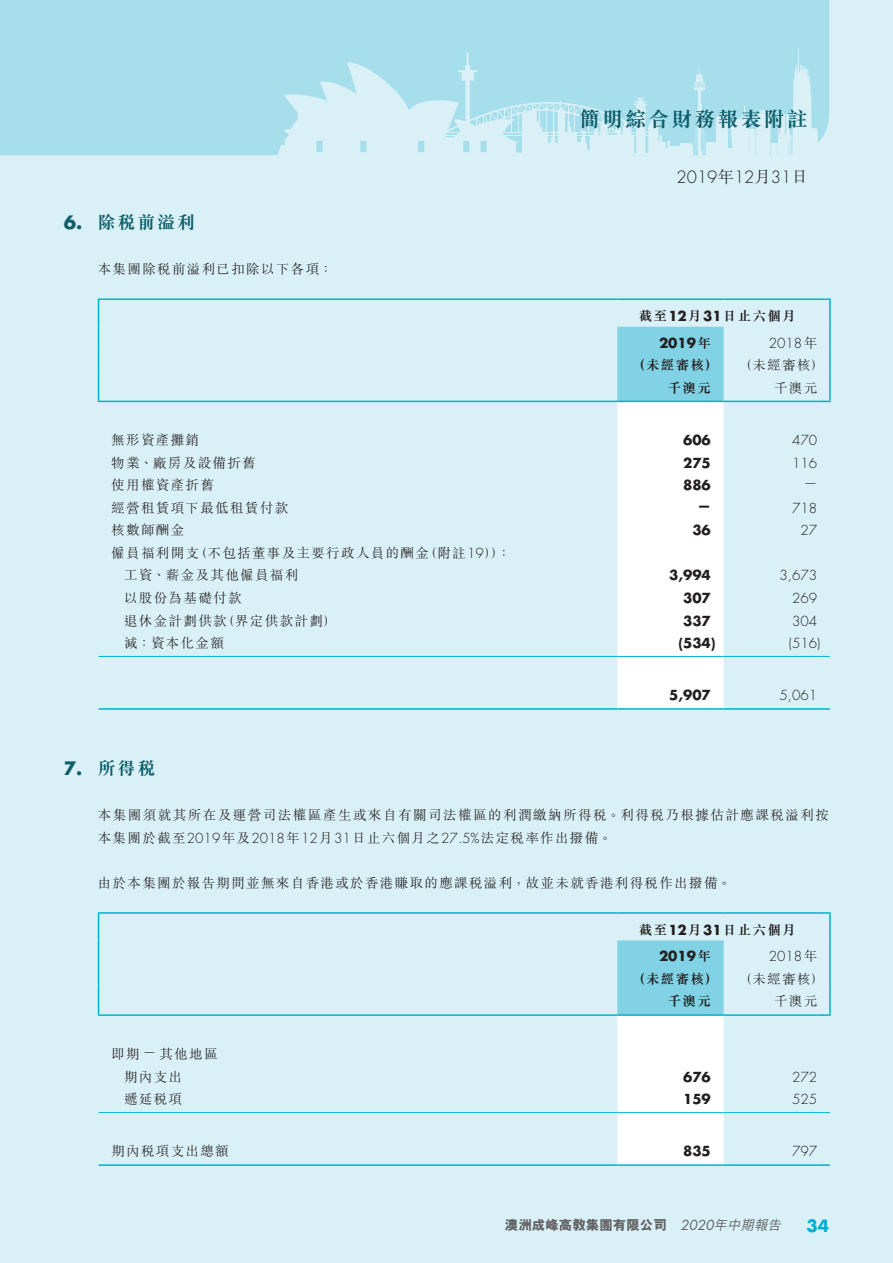
<style>
.page{position:relative;width:893px;height:1263px;background:#d8f0f6}
.page>*{position:absolute;margin:0;border:0;box-sizing:border-box;transform-origin:0 0}
.t1{font:700 21px "M Sung HK";letter-spacing:.1em;color:#0e5e6a}
.t2{font:700 18px "M Sung HK";letter-spacing:.1em;color:#0e5e6a}
.t3{font:700 18px "Futura Std";color:#0e5e6a}
.t4{font:300 16.5px "Futura Std";color:#231f20}
.t5{font:700 16.5px "Futura Std";color:#00b1d0}
.t6{font:300 13.5px/22.5px "M Sung HK";letter-spacing:.1em;color:#231f20}
.t7{font:300 13.5px "Futura Std";color:#231f20}
.t8{font:700 13.5px "Futura Std";color:#231f20}
.t9{font:700 13.5px "M Sung HK";letter-spacing:.1em;color:#231f20}
.t10{font:800 13.5px "M Hei HK";color:#636366}
.t11{font:italic 500 13.5px "M Hei HK";color:#636366}
.s1{font-family:"Futura Std"}
.s2{font-family:"M Sung HK"}
.s3{font-family:"Futura Std";font-weight:400}
</style>
<div class="page">
<div style="left:0;top:0;width:829px;height:155px;background:#a7deec"></div>
<svg style="left:276px;top:48px;width:542px;height:108px"></svg>
<hr style="left:745px;top:127px;width:3px;height:32px;background:#d8f0f6">
<hr style="left:98px;top:401px;width:519px;height:1px;background:#00b1d0">
<hr style="left:724px;top:401px;width:93px;height:1px;background:#00b1d0">
<hr style="left:99px;top:708px;width:518px;height:2px;background:#00b1d0">
<hr style="left:724px;top:708px;width:93px;height:2px;background:#00b1d0">
<svg style="left:817px;top:708px;width:13px;height:2px"></svg>
<hr style="left:99px;top:656px;width:518px;height:1px;background:#00b1d0">
<svg style="left:617px;top:327px;width:107px;height:383px;background:#e3f5f9"></svg>
<hr style="left:724px;top:656px;width:93px;height:1px;background:#00b1d0">
<svg style="left:817px;top:656px;width:13px;height:1px"></svg>
<hr style="left:98px;top:298px;width:519px;height:2px;background:#00b1d0">
<hr style="left:617px;top:298px;width:94px;height:2px;background:#00b1d0">
<svg style="left:711px;top:298px;width:13px;height:2px"></svg>
<hr style="left:724px;top:298px;width:93px;height:2px;background:#00b1d0">
<svg style="left:817px;top:298px;width:14px;height:2px"></svg>
<svg style="left:98px;top:300px;width:1px;height:101px"></svg>
<hr style="left:829px;top:300px;width:2px;height:27px;background:#00b1d0">
<hr style="left:829px;top:327px;width:2px;height:22px;background:#00b1d0">
<hr style="left:829px;top:349px;width:2px;height:23px;background:#00b1d0">
<hr style="left:829px;top:372px;width:2px;height:22px;background:#00b1d0">
<svg style="left:817px;top:394px;width:14px;height:8px"></svg>
<hr style="left:98px;top:1014px;width:519px;height:2px;background:#00b1d0">
<hr style="left:724px;top:1014px;width:93px;height:2px;background:#00b1d0">
<hr style="left:99px;top:1112px;width:518px;height:1px;background:#00b1d0">
<hr style="left:724px;top:1112px;width:93px;height:1px;background:#00b1d0">
<svg style="left:817px;top:1112px;width:13px;height:1px"></svg>
<hr style="left:99px;top:1164px;width:518px;height:2px;background:#00b1d0">
<svg style="left:617px;top:940px;width:107px;height:226px;background:#d0eef5"></svg>
<hr style="left:724px;top:1164px;width:93px;height:2px;background:#00b1d0">
<svg style="left:817px;top:1164px;width:13px;height:2px"></svg>
<hr style="left:98px;top:912px;width:519px;height:2px;background:#00b1d0">
<hr style="left:617px;top:912px;width:94px;height:2px;background:#00b1d0">
<svg style="left:711px;top:912px;width:13px;height:2px"></svg>
<hr style="left:724px;top:912px;width:93px;height:2px;background:#00b1d0">
<svg style="left:817px;top:912px;width:14px;height:2px"></svg>
<svg style="left:98px;top:914px;width:1px;height:100px"></svg>
<hr style="left:829px;top:914px;width:2px;height:26px;background:#00b1d0">
<hr style="left:829px;top:940px;width:2px;height:23px;background:#00b1d0">
<hr style="left:829px;top:963px;width:2px;height:22px;background:#00b1d0">
<hr style="left:829px;top:985px;width:2px;height:23px;background:#00b1d0">
<svg style="left:817px;top:1008px;width:14px;height:8px"></svg>
<h2 class="t3" style="left:64px;top:210px;width:20px">6.</h2>
<h2 class="t2" style="left:98px;top:213px;width:99px">除稅前溢利</h2>
<p class="t6" style="left:98px;top:257px;width:236px">本集團除稅前溢利已扣除以下各項：</p>
<p class="t6" style="left:111px;top:428px;width:89px">無形資產攤銷</p>
<p class="t6" style="left:111px;top:451px;width:146px">物業、廠房及設備折舊</p>
<p class="t6" style="left:111px;top:473px;width:104px">使用權資產折舊</p>
<p class="t6" style="left:111px;top:496px;width:178px">經營租賃項下最低租賃付款</p>
<p class="t6" style="left:111px;top:518px;width:74px">核數師酬金</p>
<p class="t6" style="left:194px;top:541px;width:236px">（不包括董事及主要行政人員的酬金</p>
<p class="t6" style="left:111px;top:541px;width:89px">僱員福利開支</p>
<p class="t6" style="left:424px;top:541px;width:88px">（附註 <span class="s1">1 9</span> ：((</p>
<p class="t6" style="left:124px;top:563px;width:176px">工資、薪金及其他僱員福利</p>
<p class="t6" style="left:124px;top:586px;width:119px">以股份為基礎付款</p>
<p class="t6" style="left:124px;top:608px;width:104px">退休金計劃供款</p>
<p class="t6" style="left:222px;top:608px;width:116px">（界定供款計劃(</p>
<p class="t6" style="left:124px;top:631px;width:101px">減：資本化金額</p>
<h1 class="t1" style="left:579px;top:109px;width:230px">簡明綜合財務報表附註</h1>
<p class="t4" style="left:677px;top:167px;width:133px">2019<span class="s2">年</span>12<span class="s2">月</span>31<span class="s2">日</span></p>
<p class="t9" style="left:639px;top:309px;width:159px">截至<span class="s1">12</span>月<span class="s1">31</span>日止六個月</p>
<p class="t7" style="left:769px;top:334px;width:50px">2018<span class="s2">年</span></p>
<p class="t8" style="left:659px;top:333px;width:53px">2019<span class="s2">年</span></p>
<p class="t9" style="left:633px;top:358px;width:87px">（未經審核）</p>
<p class="t6" style="left:739px;top:353px;width:87px">（未經審核(</p>
<p class="t9" style="left:668px;top:381px;width:45px">千澳元</p>
<p class="t6" style="left:774px;top:375px;width:45px">千澳元</p>
<p class="t8" style="left:683px;top:431px;width:29px">606</p>
<p class="t7" style="left:792px;top:432px;width:27px">470</p>
<p class="t8" style="left:683px;top:454px;width:29px">275</p>
<p class="t7" style="left:792px;top:455px;width:27px">116</p>
<p class="t8" style="left:683px;top:476px;width:29px">886</p>
<p class="t7" style="left:804px;top:475px;width:15px">—</p>
<p class="t8" style="left:697px;top:497px;width:15px">—</p>
<p class="t7" style="left:792px;top:500px;width:27px">718</p>
<p class="t8" style="left:692px;top:521px;width:20px">36</p>
<p class="t7" style="left:800px;top:522px;width:18px">27</p>
<p class="t8" style="left:669px;top:566px;width:43px">3,994</p>
<p class="t7" style="left:779px;top:567px;width:39px">3,673</p>
<p class="t8" style="left:683px;top:589px;width:29px">307</p>
<p class="t7" style="left:792px;top:590px;width:27px">269</p>
<p class="t8" style="left:683px;top:611px;width:29px">337</p>
<p class="t7" style="left:792px;top:612px;width:27px">304</p>
<p class="t8" style="left:678px;top:634px;width:39px">)534(</p>
<p class="t7" style="left:789px;top:635px;width:33px">)516(</p>
<p class="t8" style="left:669px;top:686px;width:43px">5,907</p>
<p class="t7" style="left:779px;top:687px;width:39px">5,061</p>
<h2 class="t3" style="left:64px;top:756px;width:20px">7.</h2>
<h2 class="t2" style="left:98px;top:759px;width:59px">所得稅</h2>
<p class="t6" style="left:98px;top:803px;width:733px">本集團須就其所在及運營司法權區產生或來自有關司法權區的利潤繳納所得稅。利得稅乃根據估計應課稅溢利按本集團於截至<span class="s1">2019</span>年及<span class="s1">2018</span>年<span class="s1">12</span>月<span class="s1">31</span>日止六個月之<span class="s1">27.5%</span>法定稅率作出撥備。</p>
<p class="t6" style="left:98px;top:871px;width:635px">由於本集團於報告期間並無來自香港或於香港賺取的應課稅溢利，故並未就香港利得稅作出撥備。</p>
<p class="t9" style="left:639px;top:923px;width:159px">截至<span class="s1">12</span>月<span class="s1">31</span>日止六個月</p>
<p class="t7" style="left:769px;top:948px;width:50px">2018<span class="s2">年</span></p>
<p class="t8" style="left:659px;top:947px;width:53px">2019<span class="s2">年</span></p>
<p class="t6" style="left:159px;top:1042px;width:60px">其他地區</p>
<p class="t6" style="left:111px;top:1042px;width:30px">即期</p>
<p class="t7" style="left:143px;top:1044px;width:15px">—</p>
<p class="t6" style="left:124px;top:1064px;width:60px">期內支出</p>
<p class="t6" style="left:124px;top:1087px;width:60px">遞延稅項</p>
<p class="t6" style="left:111px;top:1139px;width:119px">期內稅項支出總額</p>
<p class="t9" style="left:633px;top:972px;width:87px">（未經審核）</p>
<p class="t6" style="left:739px;top:967px;width:87px">（未經審核(</p>
<p class="t9" style="left:668px;top:994px;width:45px">千澳元</p>
<p class="t6" style="left:774px;top:989px;width:45px">千澳元</p>
<p class="t8" style="left:683px;top:1067px;width:29px">676</p>
<p class="t7" style="left:792px;top:1068px;width:27px">272</p>
<p class="t8" style="left:683px;top:1090px;width:29px">159</p>
<p class="t7" style="left:792px;top:1091px;width:27px">525</p>
<p class="t8" style="left:683px;top:1142px;width:29px">835</p>
<p class="t7" style="left:792px;top:1143px;width:27px">797</p>
<p class="t10" style="left:505px;top:1218px;width:163px">澳洲成峰高教集團有限公司</p>
<p class="t11" style="left:680px;top:1215px;width:106px"><span class="s3">2020</span> 年中期報告</p>
<p class="t5" style="left:806px;top:1214px;width:24px">34</p>
</div>
